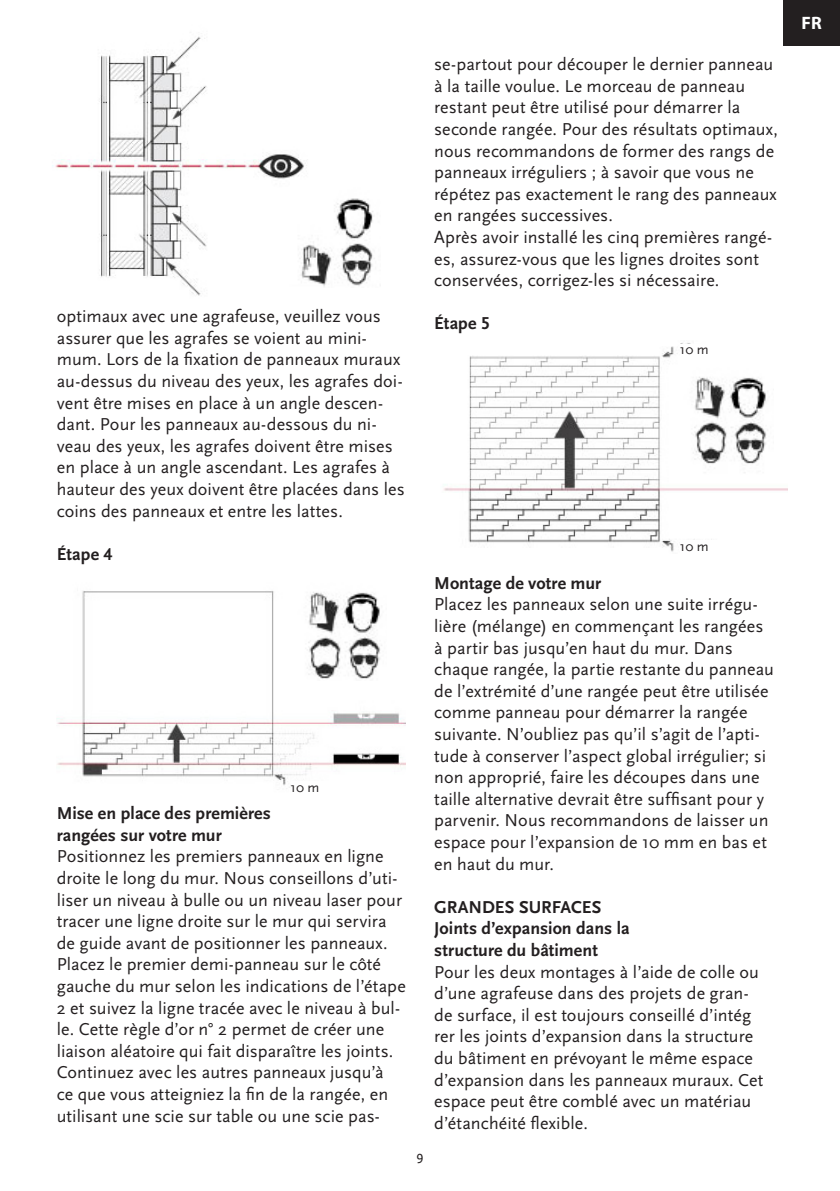
<style>
.page{position:relative;width:840px;height:1191px;background:#fff}
.page>*{position:absolute;margin:0;border:0;box-sizing:border-box;transform-origin:0 0}
.t1{font:18px/21.6px "Scala Sans";letter-spacing:.005em;color:#231f20}
.t2{font:700 18px "Scala Sans";color:#231f20}
.t3{font:700 18px "Myriad Pro";color:#fff}
.t4{font:14px "Scala Sans";color:#231f20}
.t5{font:14px "Scala Sans Caps";color:#231f20}
.s1{font-family:"Scala Sans Figures"}
</style>
<div class="page">
<img style="left:52px;top:36px;width:252px;height:260px">
<img style="left:289px;top:187px;width:86px;height:100px">
<img style="left:57px;top:591px;width:348px;height:198px">
<img style="left:295px;top:591px;width:91px;height:90px">
<img style="left:444px;top:343px;width:343px;height:209px">
<img style="left:681px;top:361px;width:91px;height:113px">
<div style="left:290px;top:781px;width:50px;height:23px;background:#fff"></div>
<div style="left:679px;top:540px;width:50px;height:23px;background:#fff"></div>
<div style="left:679px;top:344px;width:50px;height:22px;background:#fff"></div>
<div style="left:782px;top:0;width:57px;height:45px;background:#231f20"></div>
<p class="t1" style="left:57px;top:306px;width:349px">optimaux avec une agrafeuse, veuillez vous assurer que les agrafes se voient au mini&shy;mum. Lors de la fixation de panneaux muraux au-dessus du niveau des yeux, les agrafes doi&shy;vent être mises en place à un angle descen&shy;dant. Pour les panneaux au-dessous du ni&shy;veau des yeux, les agrafes doivent être mises en place à un angle ascendant. Les agrafes à hauteur des yeux doivent être placées dans les coins des panneaux et entre les lattes.</p>
<p class="t2" style="left:57px;top:544px;width:57px">Étape <span class="s1">4</span></p>
<p class="t4" style="left:290px;top:779px;width:30px">10 m</p>
<p class="t2" style="left:57px;top:803px;width:216px">Mise en place des premières</p>
<p class="t2" style="left:57px;top:825px;width:166px">rangées sur votre mur</p>
<p class="t1" style="left:57px;top:846px;width:350px">Positionnez les premiers panneaux en ligne droite le long du mur. Nous conseillons d’uti&shy;liser un niveau à bulle ou un niveau laser pour tracer une ligne droite sur le mur qui servira de guide avant de positionner les panneaux.<br>Placez le premier demi-panneau sur le côté gauche du mur selon les indications de l’étape 2 et suivez la ligne tracée avec le niveau à bul&shy;le. Cette règle d’or n° 2 permet de créer une liaison aléatoire qui fait disparaître les joints.</p>
<p class="t1" style="left:57px;top:1062px;width:333px">Continuez avec les autres panneaux jusqu’à ce que vous atteigniez la fin de la rangée, en utilisant une scie sur table ou une scie pas-</p>
<p class="t1" style="left:434px;top:54px;width:345px">se-partout pour découper le dernier panneau à la taille voulue. Le morceau de panneau restant peut être utilisé pour démarrer la seconde rangée. Pour des résultats optimaux, nous recommandons de former des rangs de panneaux irréguliers ; à savoir que vous ne répétez pas exactement le rang des panneaux en rangées successives.</p>
<p class="t1" style="left:434px;top:227px;width:339px">Après avoir installé les cinq premières rangé&shy;es, assurez-vous que les lignes droites sont conservées, corrigez-les si nécessaire.</p>
<p class="t2" style="left:434px;top:314px;width:57px">Étape <span class="s1">5</span></p>
<p class="t4" style="left:679px;top:342px;width:30px">10 m</p>
<p class="t5" style="left:416px;top:1150px;width:8px">9</p>
<p class="t4" style="left:679px;top:538px;width:30px">10 m</p>
<p class="t2" style="left:434px;top:573px;width:168px">Montage de votre mur</p>
<p class="t1" style="left:434px;top:594px;width:341px">Placez les panneaux selon une suite irrégu&shy;lière (mélange) en commençant les rangées à partir bas jusqu’en haut du mur. Dans chaque rangée, la partie restante du panneau de l’extrémité d’une rangée peut être utilisée comme panneau pour démarrer la rangée suivante. N’oubliez pas qu’il s’agit de l’apti&shy;tude à conserver l’aspect global irrégulier; si non approprié, faire les découpes dans une taille alternative devrait être suffisant pour y parvenir. Nous recommandons de laisser un espace pour l’expansion de 10 mm en bas et en haut du mur.</p>
<p class="t2" style="left:434px;top:897px;width:169px">GRANDES SURFACES</p>
<p class="t2" style="left:434px;top:919px;width:197px">Joints d’expansion dans la</p>
<p class="t2" style="left:434px;top:940px;width:165px">structure du bâtiment</p>
<p class="t1" style="left:434px;top:961px;width:330px">Pour les deux montages à l’aide de colle ou d’une agrafeuse dans des projets de gran&shy;de surface, il est toujours conseillé d’intég rer les joints d’expansion dans la structure du bâtiment en prévoyant le même espace d’expansion dans les panneaux muraux. Cet espace peut être comblé avec un matériau d’étanchéité flexible.</p>
<p class="t3" style="left:801px;top:13px;width:22px">FR</p>
</div>
